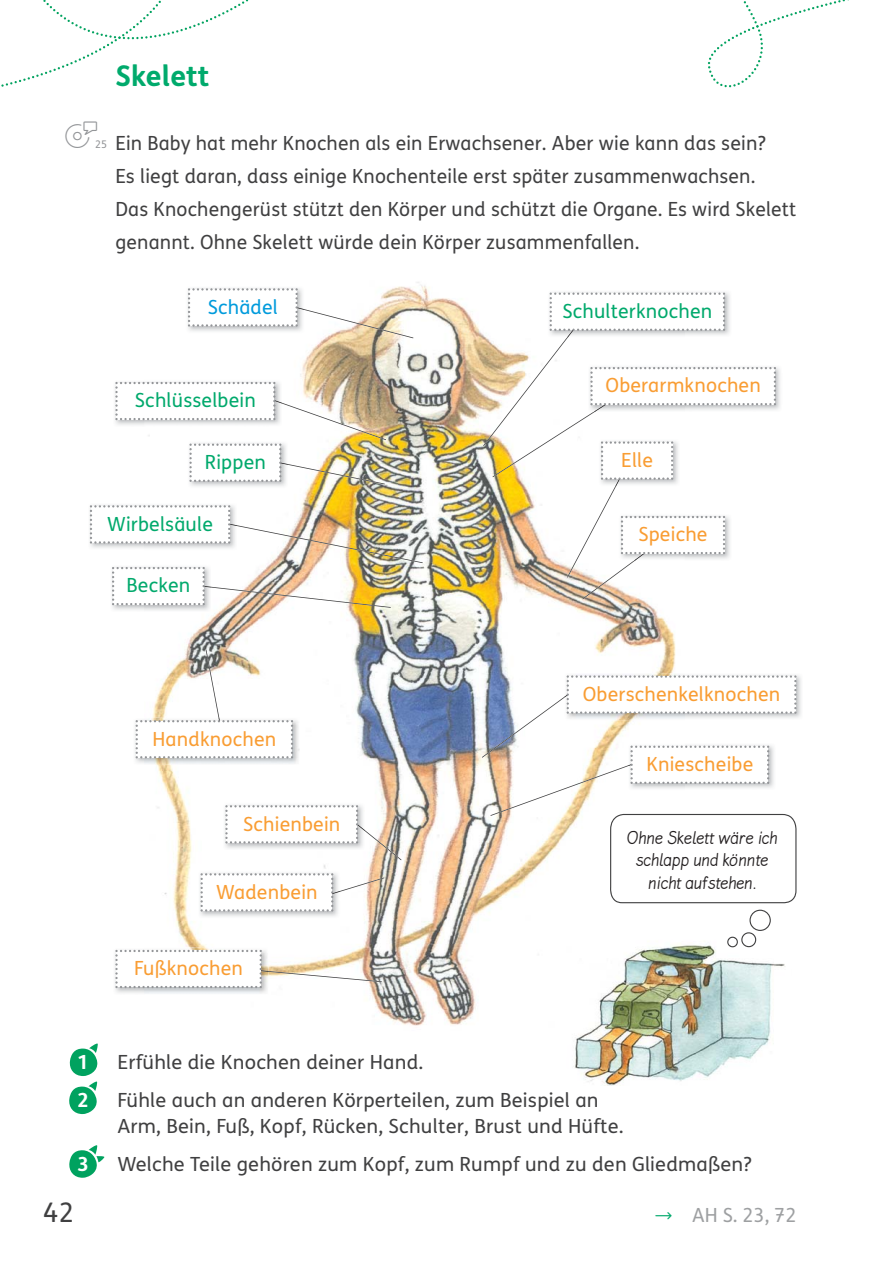
<style>
.page{position:relative;width:893px;height:1263px;background:#fff}
.page>*{position:absolute;margin:0;border:0;box-sizing:border-box;transform-origin:0 0}
.t1{font:700 28.5px "FS Klett GSV";color:#00aa6c}
.t2{font:27px "FS Klett GSV";color:#404041}
.t3{font:19.5px/33px "FS Klett GSV";letter-spacing:.01em;color:#404041}
.t4{font:19.5px "FS Klett GSV";letter-spacing:.01em;color:#f99d33}
.t5{font:19.5px "FS Klett GSV";letter-spacing:.01em;color:#00a96c}
.t6{font:19.5px/22.5px "Lemme Script BY1005";color:#231f20;text-align:center}
.t7{font:19.5px "FS Klett GSV";color:#9ea0a2}
.t8{font:19.5px "FS Klett GSV";letter-spacing:.01em;color:#009bdc}
.t9{font:700 19.5px "FS Klett GSV";color:#fff;scale:1.05 1}
.t10{font:10.5px "FS Klett GSV";color:#939598}
</style>
<div class="page">
<img style="left:148px;top:282px;width:537px;height:744px">
<img style="left:545px;top:932px;width:240px;height:154px">
<svg style="left:69px;top:1043px;width:29px;height:71px"></svg>
<svg style="left:69px;top:1145px;width:36px;height:33px"></svg>
<svg style="left:727px;top:909px;width:44px;height:38px"></svg>
<svg style="left:609px;top:814px;width:187px;height:89px"></svg>
<svg style="left:289px;top:305px;width:124px;height:33px"></svg>
<img style="left:186px;top:286px;width:118px;height:47px">
<img style="left:298px;top:305px;width:6px;height:5px">
<svg style="left:188px;top:288px;width:110px;height:39px"></svg>
<svg style="left:272px;top:399px;width:114px;height:41px"></svg>
<img style="left:279px;top:462px;width:106px;height:22px">
<img style="left:228px;top:524px;width:195px;height:39px">
<img style="left:201px;top:586px;width:190px;height:22px">
<svg style="left:206px;top:650px;width:15px;height:77px"></svg>
<svg style="left:330px;top:877px;width:54px;height:18px"></svg>
<svg style="left:258px;top:970px;width:124px;height:12px"></svg>
<svg style="left:490px;top:763px;width:145px;height:53px"></svg>
<svg style="left:567px;top:446px;width:70px;height:132px"></svg>
<img style="left:599px;top:480px;width:81px;height:6px">
<img style="left:615px;top:480px;width:22px;height:6px">
<img style="left:547px;top:290px;width:180px;height:3px">
<img style="left:776px;top:367px;width:4px;height:43px">
<svg style="left:483px;top:293px;width:293px;height:187px"></svg>
<img style="left:619px;top:514px;width:111px;height:45px">
<svg style="left:582px;top:516px;width:143px;height:83px"></svg>
<img style="left:115px;top:380px;width:167px;height:47px">
<svg style="left:115px;top:382px;width:167px;height:38px"></svg>
<img style="left:187px;top:441px;width:101px;height:47px">
<svg style="left:189px;top:444px;width:99px;height:38px"></svg>
<img style="left:89px;top:503px;width:148px;height:47px">
<svg style="left:90px;top:505px;width:147px;height:39px"></svg>
<img style="left:112px;top:565px;width:99px;height:47px">
<svg style="left:112px;top:567px;width:99px;height:38px"></svg>
<img style="left:564px;top:673px;width:237px;height:45px">
<img style="left:628px;top:784px;width:146px;height:6px">
<svg style="left:482px;top:675px;width:314px;height:109px"></svg>
<img style="left:223px;top:803px;width:142px;height:47px">
<svg style="left:225px;top:805px;width:176px;height:55px"></svg>
<img style="left:198px;top:871px;width:142px;height:47px">
<svg style="left:201px;top:873px;width:139px;height:39px"></svg>
<img style="left:115px;top:948px;width:153px;height:47px">
<svg style="left:115px;top:950px;width:153px;height:38px"></svg>
<img style="left:135px;top:718px;width:164px;height:47px">
<svg style="left:136px;top:718px;width:157px;height:40px"></svg>
<svg style="left:1px;top:0;width:248px;height:87px"></svg>
<svg style="left:708px;top:0;width:141px;height:87px"></svg>
<h1 class="t1" style="left:115px;top:60px;width:95px">Skelett</h1>
<p class="t10" style="left:95px;top:140px;width:13px">25</p>
<p class="t3" style="left:115px;top:128px;width:682px">Ein Baby hat mehr Knochen als ein Erwachsener. Aber wie kann das sein?<br>Es liegt daran, dass einige Knochenteile erst später zusammenwachsen.<br>Das Knochengerüst stützt den Körper und schützt die Organe. Es wird Skelett genannt. Ohne Skelett würde dein Körper zusammenfallen.</p>
<p class="t8" style="left:208px;top:299px;width:72px">Schädel</p>
<p class="t5" style="left:562px;top:303px;width:151px">Schulterknochen</p>
<p class="t5" style="left:135px;top:392px;width:122px">Schlüsselbein</p>
<p class="t5" style="left:205px;top:454px;width:62px">Rippen</p>
<p class="t4" style="left:605px;top:377px;width:157px">Oberarmknochen</p>
<p class="t4" style="left:621px;top:452px;width:33px">Elle</p>
<p class="t5" style="left:107px;top:516px;width:107px">Wirbelsäule</p>
<p class="t5" style="left:127px;top:577px;width:65px">Becken</p>
<p class="t4" style="left:152px;top:730px;width:125px">Handknochen</p>
<p class="t4" style="left:243px;top:815px;width:99px">Schienbein</p>
<p class="t4" style="left:216px;top:884px;width:103px">Wadenbein</p>
<p class="t4" style="left:134px;top:960px;width:110px">Fußknochen</p>
<p class="t4" style="left:638px;top:526px;width:71px">Speiche</p>
<p class="t4" style="left:583px;top:686px;width:199px">Oberschenkelknochen</p>
<p class="t4" style="left:646px;top:756px;width:108px">Kniescheibe</p>
<p class="t6" style="left:627px;top:826px;width:152px">Ohne Skelett wäre ich schlapp und könnte nicht aufstehen.</p>
<p class="t9" style="left:77px;top:1051px;width:13px">1</p>
<p class="t3" style="left:117px;top:1047px;width:307px">Erfühle die Knochen deiner Hand.</p>
<p class="t9" style="left:77px;top:1089px;width:13px">2</p>
<p class="t3" style="left:117px;top:1089px;width:508px;line-height:25.5px">Fühle auch an anderen Körperteilen, zum Beispiel an<br>Arm, Bein, Fuß, Kopf, Rücken, Schulter, Brust und Hüfte.</p>
<p class="t9" style="left:77px;top:1153px;width:13px">3</p>
<p class="t3" style="left:117px;top:1149px;width:636px">Welche Teile gehören zum Kopf, zum Rumpf und zu den Gliedmaßen?</p>
<h2 class="t2" style="left:43px;top:1201px;width:33px">42</h2>
<p class="t7" style="left:692px;top:1207px;width:106px">AH S. 23, 72</p>
</div>
